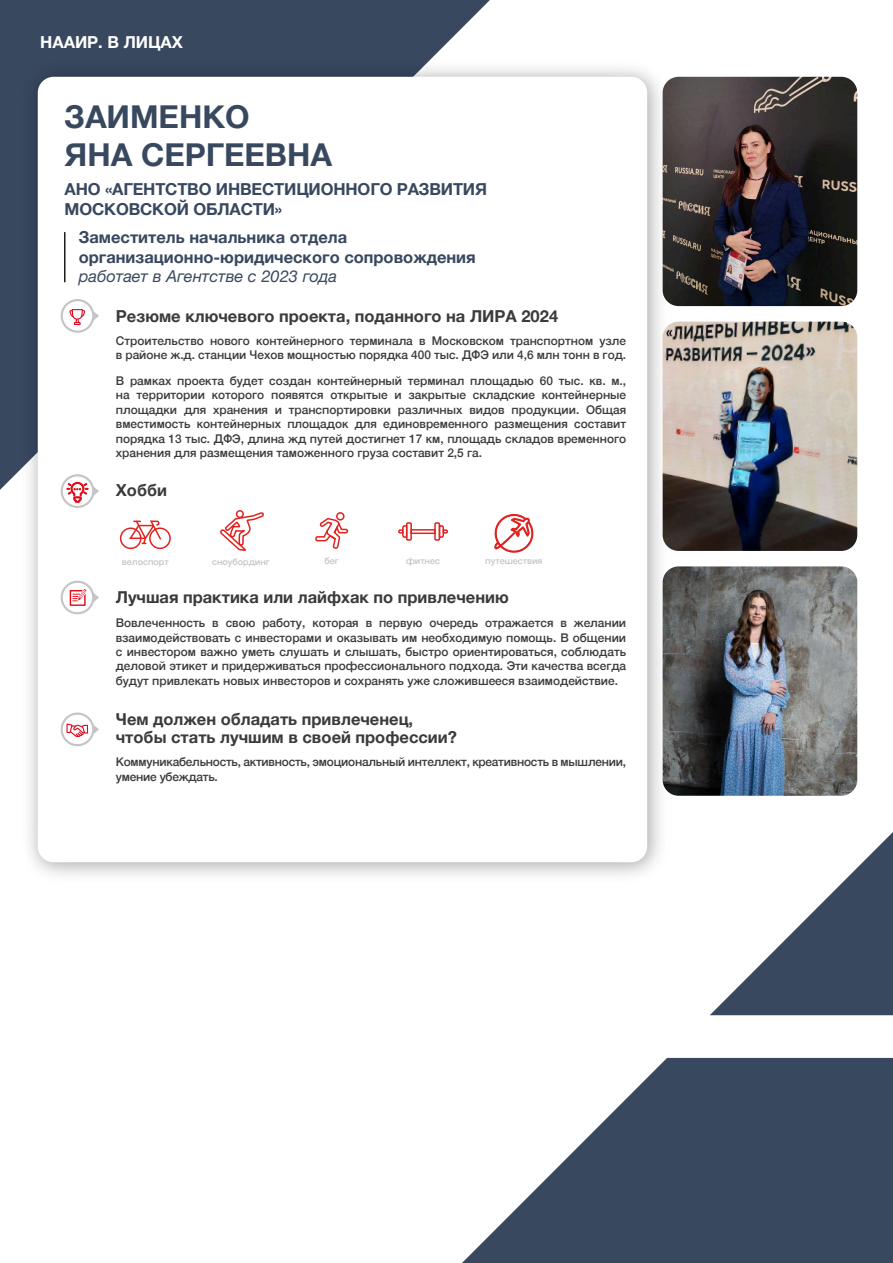
<style>
.page{position:relative;width:893px;height:1263px;background:#fff}
.page>*{position:absolute;margin:0;border:0;box-sizing:border-box;transform-origin:0 0}
.t1{font:700 31.5px/37.8px "Helvetica Neue";color:#38485f}
.t2{font:700 16.5px/18px "Helvetica Neue";color:#3b3b3a}
.t3{font:700 16.5px/19.8px "Helvetica Neue";color:#38485f}
.t4{font:italic 16.5px "Helvetica Neue";color:#38485f}
.t5{font:700 16.5px "Helvetica Neue";color:#fff}
.t6{font:500 12px/14.4px "Helvetica Neue";color:#3b3b3a;text-align:justify}
.t7{font:500 12px/14.4px "Helvetica Neue";letter-spacing:-.02em;color:#3b3b3a}
.t8{font:500 9px "Helvetica Neue";color:#c5c5c5}
</style>
<div class="page">
<div style="left:0;top:0;width:490px;height:490px;background:#38485f"></div>
<svg style="left:710px;top:832px;width:183px;height:183px"></svg>
<svg style="left:462px;top:1058px;width:431px;height:205px;fill:#38485f"></svg>
<img style="left:14px;top:53px;width:649px;height:822px">
<div style="left:38px;top:77px;width:609px;height:785px;background:#fff;border-radius:16px"></div>
<img style="left:663px;top:77px;width:194px;height:229px">
<svg style="left:60px;top:232px;width:39px;height:101px"></svg>
<svg style="left:60px;top:474px;width:39px;height:34px"></svg>
<svg style="left:494px;top:514px;width:40px;height:39px"></svg>
<svg style="left:60px;top:580px;width:41px;height:295px"></svg>
<img style="left:663px;top:322px;width:194px;height:229px">
<img style="left:663px;top:566px;width:194px;height:230px">
<div style="left:406px;top:522px;width:6px;height:19px;border:2px solid #e12220"></div>
<div style="left:434px;top:522px;width:6px;height:19px;border:2px solid #e12220"></div>
<svg style="left:398px;top:524px;width:51px;height:15px"></svg>
<svg style="left:220px;top:512px;width:44px;height:39px"></svg>
<div style="left:236px;top:510px;width:8px;height:8px;border:2px solid #e12220;border-radius:50%"></div>
<div style="left:336px;top:512px;width:9px;height:9px;border:2px solid #e12220;border-radius:50%"></div>
<svg style="left:315px;top:519px;width:34px;height:30px"></svg>
<div style="left:120px;top:527px;width:22px;height:22px;border:2px solid #e12220;border-radius:50%"></div>
<div style="left:149px;top:527px;width:22px;height:22px;border:2px solid #e12220;border-radius:50%"></div>
<svg style="left:128px;top:520px;width:34px;height:25px"></svg>
<h2 class="t5" style="left:40px;top:29px;width:144px">НААИР. В ЛИЦАХ</h2>
<h1 class="t1" style="left:65px;top:99px;width:269px">ЗАИМЕНКО<br>ЯНА СЕРГЕЕВНА</h1>
<h2 class="t3" style="left:65px;top:179px;width:424px">АНО «АГЕНТСТВО ИНВЕСТИЦИОННОГО РАЗВИТИЯ<br>МОСКОВСКОЙ ОБЛАСТИ»</h2>
<h2 class="t3" style="left:79px;top:227px;width:398px">Заместитель начальника отдела организационно-юридического сопровождения</h2>
<h2 class="t4" style="left:79px;top:265px;width:260px">работает в Агентстве с 2023 года</h2>
<h2 class="t2" style="left:116px;top:307px;width:444px">Резюме ключевого проекта, поданного на ЛИРА 2024</h2>
<p class="t6" style="left:116px;top:332px;width:512px">Строительство нового контейнерного терминала в Московском транспортном узле в районе ж.д. станции Чехов мощностью порядка 400 тыс. ДФЭ или 4,6 млн тонн в год.</p>
<p class="t6" style="left:116px;top:372px;width:512px">В рамках проекта будет создан контейнерный терминал площадью 60 тыс. кв. м., на территории которого появятся открытые и закрытые складские контейнерные площадки для хранения и транспортировки различных видов продукции. Общая вместимость контейнерных площадок для единовременного размещения составит порядка 13 тыс. ДФЭ, длина жд путей достигнет 17 км, площадь складов временного хранения для размещения таможенного груза составит 2,5 га.</p>
<h2 class="t2" style="left:116px;top:482px;width:53px">Хобби</h2>
<p class="t8" style="left:122px;top:554px;width:48px">велоспорт</p>
<p class="t8" style="left:212px;top:554px;width:59px">сноубординг</p>
<p class="t8" style="left:325px;top:554px;width:16px">бег</p>
<p class="t8" style="left:406px;top:554px;width:36px">фитнес</p>
<p class="t8" style="left:485px;top:554px;width:59px">путешествия</p>
<h2 class="t2" style="left:116px;top:589px;width:395px">Лучшая практика или лайфхак по привлечению</h2>
<p class="t6" style="left:116px;top:615px;width:512px">Вовлеченность в свою работу, которая в первую очередь отражается в желании взаимодействовать с инвесторами и оказывать им необходимую помощь. В общении с инвестором важно уметь слушать и слышать, быстро ориентироваться, соблюдать деловой этикет и придерживаться профессионального подхода. Эти качества всегда будут привлекать новых инвесторов и сохранять уже сложившееся взаимодействие.</p>
<h2 class="t2" style="left:116px;top:711px;width:343px">Чем должен обладать привлеченец, чтобы стать лучшим в своей профессии?</h2>
<p class="t7" style="left:116px;top:754px;width:512px">Коммуникабельность, активность, эмоциональный интеллект, креативность в мышлении, умение убеждать.</p>
</div>
